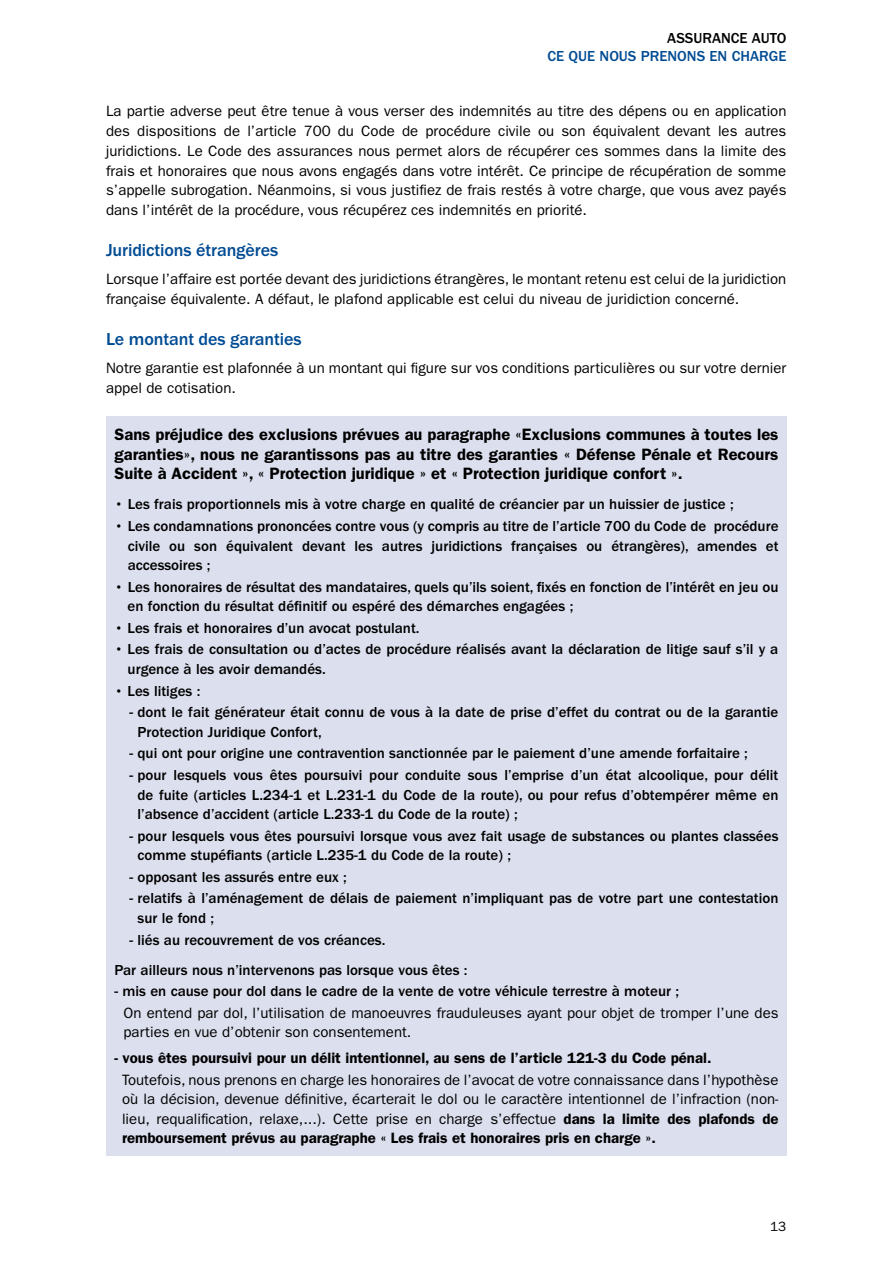
<style>
.page{position:relative;width:893px;height:1263px;background:#fff}
.page>*{position:absolute;margin:0;border:0;box-sizing:border-box;transform-origin:0 0}
.t1{font:500 18px "ITC Franklin Gothic Std";letter-spacing:-.005em;color:#004b93}
.t2{font:600 16.5px/19.5px "ITC Franklin Gothic Std";color:#000;text-align:justify}
.t3{font:15px/19.8px "ITC Franklin Gothic Std";color:#000}
.t4{font:500 15px/19.5px "ITC Franklin Gothic Std";color:#000}
.t5{font:500 15px "ITC Franklin Gothic Std";color:#004b93}
.t6{font:13.5px "ITC Franklin Gothic Std";color:#000}
.s1{font-weight:500}
.s2{font-weight:600}
</style>
<div class="page">
<div style="left:106px;top:416px;width:681px;height:740px;background:#dcdfee"></div>
<p class="t4" style="left:667px;top:28px;width:121px">ASSURANCE AUTO</p>
<p class="t5" style="left:547px;top:47px;width:62px">Ce que nous</p>
<p class="t5" style="left:641px;top:47px;width:19px">prenons</p>
<p class="t5" style="left:710px;top:47px;width:77px">en charge</p>
<p class="t3" style="left:106px;top:101px;width:682px;text-align:justify">La partie adverse peut être tenue à vous verser des indemnités au titre des dépens ou en application des dispositions de l’article 700 du Code de procédure civile ou son équivalent devant les autres juridictions. Le Code des assurances nous permet alors de récupérer ces sommes dans la limite des frais et honoraires que nous avons engagés dans votre intérêt. Ce principe de récupération de somme s’appelle subrogation. Néanmoins, si vous justifiez de frais restés à votre charge, que vous avez payés dans l’intérêt de la procédure, vous récupérez ces indemnités en priorité.</p>
<p class="t1" style="left:106px;top:240px;width:174px">Juridictions étrangères</p>
<p class="t3" style="left:106px;top:269px;width:682px">Lorsque l’affaire est portée devant des juridictions étrangères, le montant retenu est celui de la juridiction française équivalente. A défaut, le plafond applicable est celui du niveau de juridiction concerné.</p>
<p class="t1" style="left:106px;top:329px;width:197px">Le montant des garanties</p>
<p class="t3" style="left:106px;top:358px;width:682px">Notre garantie est plafonnée à un montant qui figure sur vos conditions particulières ou sur votre dernier appel de cotisation.</p>
<p class="t2" style="left:115px;top:425px;width:665px">Sans préjudice des exclusions prévues au paragraphe «Exclusions communes à toutes les garanties», nous ne garantissons pas au titre des garanties « Défense Pénale et Recours Suite à Accident », « Protection juridique » et « Protection juridique confort ».</p>
<p class="t4" style="left:115px;top:495px;width:621px">• Les frais proportionnels mis à votre charge en qualité de créancier par un huissier de justice ;</p>
<p class="t4" style="left:128px;top:516px;width:652px;text-align:justify;text-indent:-13px">• Les condamnations prononcées contre vous (y compris au titre de l’article 700 du Code de procédure civile ou son équivalent devant les autres juridictions françaises ou étrangères), amendes et accessoires ;</p>
<p class="t4" style="left:128px;top:577px;width:652px;text-indent:-13px">• Les honoraires de résultat des mandataires, quels qu’ils soient, fixés en fonction de l’intérêt en jeu ou en fonction du résultat définitif ou espéré des démarches engagées ;</p>
<p class="t4" style="left:114px;top:618px;width:307px">• Les frais et honoraires d’un avocat postulant.</p>
<p class="t4" style="left:128px;top:640px;width:652px;text-indent:-13px">• Les frais de consultation ou d’actes de procédure réalisés avant la déclaration de litige sauf s’il y a urgence à les avoir demandés.</p>
<p class="t4" style="left:114px;top:681px;width:87px">• Les litiges :</p>
<p class="t4" style="left:137px;top:703px;width:642px;text-indent:-8px">- dont le fait générateur était connu de vous à la date de prise d’effet du contrat ou de la garantie<br>Protection Juridique Confort,</p>
<p class="t4" style="left:129px;top:744px;width:620px">- qui ont pour origine une contravention sanctionnée par le paiement d’une amende forfaitaire ;</p>
<p class="t4" style="left:137px;top:765px;width:642px;text-align:justify;text-indent:-8px">- pour lesquels vous êtes poursuivi pour conduite sous l’emprise d’un état alcoolique, pour délit de fuite (articles L.234-1 et L.231-1 du Code de la route), ou pour refus d’obtempérer même en l’absence d’accident (article L.233-1 du Code de la route) ;</p>
<p class="t4" style="left:138px;top:826px;width:642px;text-indent:-8px">- pour lesquels vous êtes poursuivi lorsque vous avez fait usage de substances ou plantes classées comme stupéfiants (article L.235-1 du Code de la route) ;</p>
<p class="t4" style="left:130px;top:867px;width:219px">- opposant les assurés entre eux ;</p>
<p class="t4" style="left:138px;top:889px;width:642px;text-indent:-8px">- relatifs à l’aménagement de délais de paiement n’impliquant pas de votre part une contestation sur le fond ;</p>
<p class="t4" style="left:115px;top:925px;width:355px;line-height:30.2px;text-indent:15px">- liés au recouvrement de vos créances.<br>Par ailleurs nous n’intervenons pas lorsque vous êtes :</p>
<p class="t3" style="left:124px;top:980px;width:656px;line-height:21.6px;text-indent:-9px"><span class="s1">- mis en cause pour dol dans le cadre de la vente de votre véhicule terrestre à moteur ;<br></span>On entend par dol, l’utilisation de manoeuvres frauduleuses ayant pour objet de tromper l’une des</p>
<p class="t3" style="left:124px;top:1022px;width:289px">parties en vue d’obtenir son consentement.</p>
<p class="t3" style="left:122px;top:1047px;width:658px;line-height:21.6px;text-indent:-8px"><span class="s2">- vous êtes poursuivi pour un délit intentionnel, au sens de l’article 121-3 du Code pénal.<br></span>Toutefois, nous prenons en charge les honoraires de l’avocat de votre connaissance dans l’hypothèse</p>
<p class="t3" style="left:122px;top:1090px;width:658px;text-align:justify">où la décision, devenue définitive, écarterait le dol ou le caractère intentionnel de l’infraction (non&shy;lieu, requalification, relaxe,...). Cette prise en charge s’effectue <span class="s2">dans la limite des plafonds de remboursement prévus au paragraphe « Les frais et honoraires pris en charge ».</span></p>
<p class="t6" style="left:770px;top:1218px;width:18px">13</p>
</div>
